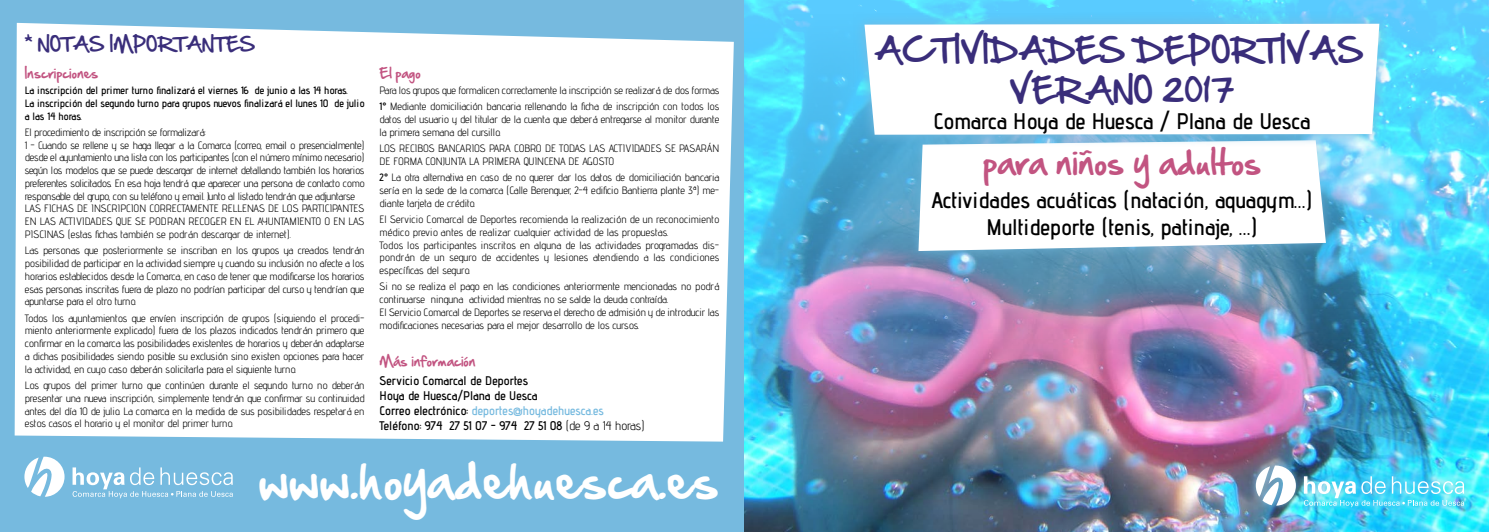
<style>
.page{position:relative;width:1489px;height:532px;background:#fff}
.page>*{position:absolute;margin:0;border:0;box-sizing:border-box;transform-origin:0 0}
.t1{font:45px "Hand Of Sean";color:#fff}
.t2{font:30px/39.5px "Hand Of Sean";color:#392d7a;text-align:center}
.t3{font:30px "Hand Of Sean";color:#c25481}
.t4{font:600 22.5px/27px "Advent Pro";color:#000;text-align:center}
.t5{font:17.5px "Hand Of Sean";color:#392d7a}
.t6{font:600 12.5px/15px "Advent Pro";color:#000}
.t7{font:12.5px "Hand Of Sean";color:#c25481}
.t8{font:10.62px/12.8px "Advent Pro";letter-spacing:-.005em;color:#000}
.t9{font:600 10.62px/12.8px "Advent Pro";color:#000}
.s1{font-weight:600}
.s2{color:#76badf}
.s3{font-weight:400}
</style>
<div class="page">
<div style="left:0;top:0;width:744px;height:531px;background:#76badf"></div>
<img style="left:744px;top:0;width:744px;height:531px">
<div style="left:907px;top:129px;width:429px;height:133px;background:#76badf;opacity:.75"></div>
<svg style="left:918px;top:146px;width:407px;height:105px"></svg>
<img style="left:1247px;top:457px;width:224px;height:57px">
<svg style="left:1303px;top:476px;width:160px;height:31px;background:#6dddf5"></svg>
<svg style="left:1255px;top:465px;width:40px;height:40px"></svg>
<svg style="left:73px;top:467px;width:160px;height:31px"></svg>
<svg style="left:24px;top:456px;width:41px;height:40px"></svg>
<svg style="left:853px;top:12px;width:537px;height:134px;background:#71caf0"></svg>
<svg style="left:864px;top:24px;width:515px;height:111px"></svg>
<div style="left:3px;top:11px;width:742px;height:442px;background:#76badf"></div>
<div style="left:15px;top:23px;width:718px;height:418px;background:#fff"></div>
<h3 class="t5" style="left:24px;top:29px;width:233px">* NOTAS IMPORTANTES</h3>
<p class="t7" style="left:25px;top:62px;width:75px">Inscripciones</p>
<p class="t9" style="left:25px;top:84px;width:341px">La inscripción del primer turno finalizará el viernes 16 de junio a las 14 horas.<br>La inscripción del segundo turno para grupos nuevos finalizará el lunes 10 de julio a las 14 horas.</p>
<p class="t8" style="left:25px;top:125px;width:341px">El procedimiento de inscripción se formalizará:<br>1 - Cuando se rellene y se haga llegar a la Comarca (correo, email o presencialmente) desde el ayuntamiento una lista con los participantes (con el número mínimo necesario) según los modelos que se puede descargar de internet detallando también los horarios preferentes solicitados. En esa hoja tendrá que aparecer una persona de contacto como responsable del grupo, con su teléfono y email. Junto al listado tendrán que adjuntarse LAS FICHAS DE INSCRIPCION CORRECTAMENTE RELLENAS DE LOS PARTICIPANTES EN LAS ACTIVIDADES QUE SE PODRAN RECOGER EN EL AYUNTAMIENTO O EN LAS PISCINAS (estas fichas también se podrán descargar de internet).</p>
<p class="t8" style="left:25px;top:244px;width:341px;text-align:justify">Las personas que posteriormente se inscriban en los grupos ya creados tendrán posibilidad de participar en la actividad siempre y cuando su inclusión no afecte a los horarios establecidos desde la Comarca, en caso de tener que modificarse los horarios esas personas inscritas fuera de plazo no podrían participar del curso y tendrían que apuntarse para el otro turno.</p>
<p class="t8" style="left:25px;top:311px;width:341px;text-align:justify">Todos los ayuntamientos que envíen inscripción de grupos (siguiendo el procedi&shy;miento anteriormente explicado) fuera de los plazos indicados tendrán primero que confirmar en la comarca las posibilidades existentes de horarios y deberán adaptarse a dichas posibilidades siendo posible su exclusión sino existen opciones para hacer la actividad, en cuyo caso deberán solicitarla para el siguiente turno.</p>
<p class="t8" style="left:25px;top:378px;width:341px;text-align:justify">Los grupos del primer turno que continúen durante el segundo turno no deberán presentar una nueva inscripción, simplemente tendrán que confirmar su continuidad antes del día 10 de julio. La comarca en la medida de sus posibilidades respetará en estos casos el horario y el monitor del primer turno.</p>
<p class="t7" style="left:379px;top:62px;width:43px">El pago</p>
<p class="t8" style="left:379px;top:82px;width:341px;line-height:16.2px">Para los grupos que formalicen correctamente la inscripción se realizará de dos formas<br><span class="s1">1°</span> Mediante domiciliación bancaria rellenando la ficha de inscripción con todos los</p>
<p class="t8" style="left:379px;top:113px;width:341px">datos del usuario y del titular de la cuenta que deberá entregarse al monitor durante la primera semana del cursillo.</p>
<p class="t8" style="left:379px;top:142px;width:341px">LOS RECIBOS BANCARIOS PARA COBRO DE TODAS LAS ACTIVIDADES SE PASARÁN<br>DE FORMA CONJUNTA LA PRIMERA QUINCENA DE AGOSTO</p>
<p class="t8" style="left:379px;top:171px;width:341px;text-align:justify"><span class="s1">2°</span> La otra alternativa en caso de no querer dar los datos de domiciliación bancaria sería en la sede de la comarca (Calle Berenguer, 2-4 edificio Bantierra plante 3ª) me&shy;diante tarjeta de crédito.</p>
<p class="t8" style="left:379px;top:213px;width:341px">El Servicio Comarcal de Deportes recomienda la realización de un reconocimiento médico previo antes de realizar cualquier actividad de las propuestas.<br>Todos los participantes inscritos en alguna de las actividades programadas dis&shy;pondrán de un seguro de accidentes y lesiones atendiendo a las condiciones específicas del seguro.</p>
<p class="t8" style="left:379px;top:280px;width:341px">Si no se realiza el pago en las condiciones anteriormente mencionadas no podrá continuarse ninguna actividad mientras no se salde la deuda contraída.<br>El Servicio Comarcal de Deportes se reserva el derecho de admisión y de introducir las modificaciones necesarias para el mejor desarrollo de los cursos.</p>
<p class="t7" style="left:379px;top:350px;width:98px">Más información</p>
<p class="t6" style="left:379px;top:373px;width:267px">Servicio Comarcal de Deportes<br>Hoya de Huesca/Plana de Uesca<br>Correo electrónico: <span class="s2">deportes@hoyadehuesca.es </span>Teléfono: 974 27 51 07 - 974 27 51 08 <span class="s3">(de 9 a 14 horas)</span></p>
<h1 class="t1" style="left:258px;top:439px;width:462px">www.hoyadehuesca.es</h1>
<h2 class="t2" style="left:873px;top:30px;width:491px">ACTIVIDADES DEPORTIVAS<br>VERANO 2017</h2>
<h3 class="t4" style="left:933px;top:107px;width:378px">Comarca Hoya de Huesca / Plana de Uesca</h3>
<h2 class="t3" style="left:982px;top:135px;width:280px">para niños y adultos</h2>
<h3 class="t4" style="left:931px;top:186px;width:382px">Actividades acuáticas (natación, aquagym…)<br>Multideporte (tenis, patinaje, …)</h3>
</div>
